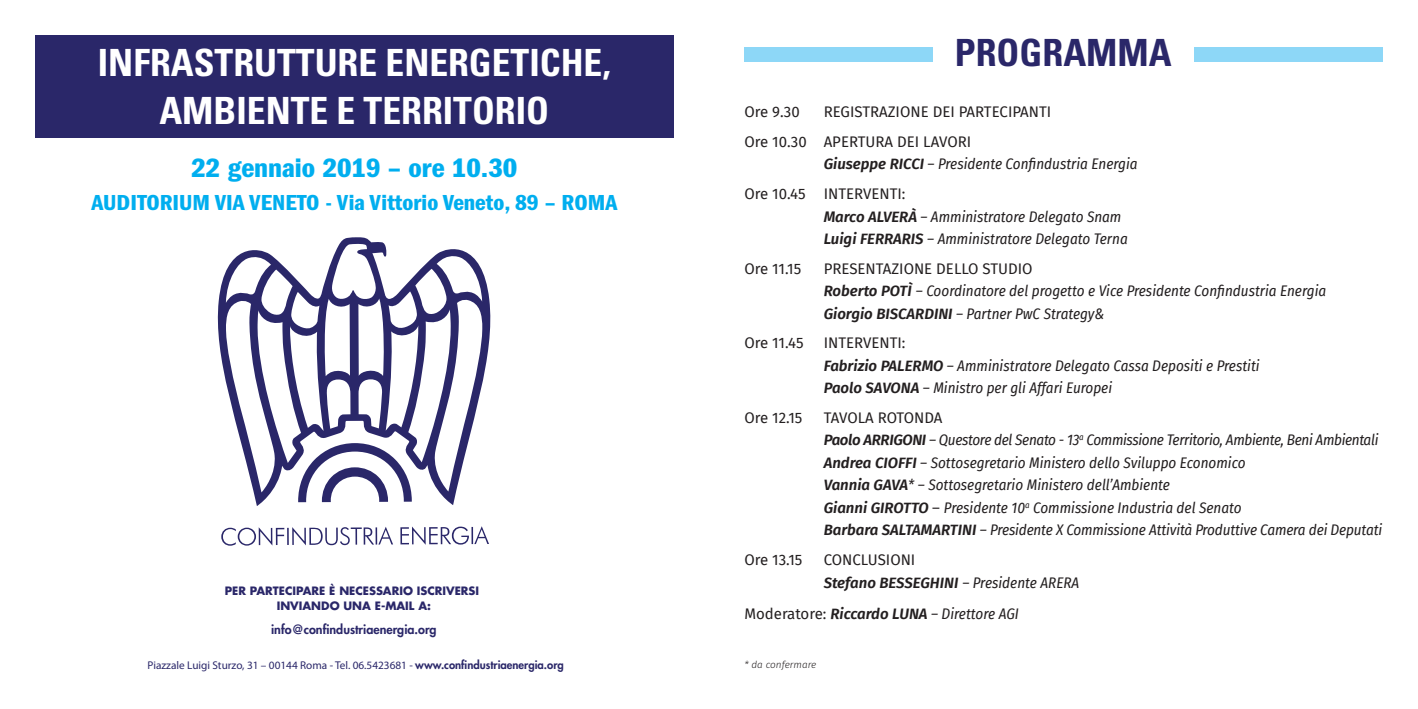
<style>
.page{position:relative;width:1418px;height:709px;background:#fff}
.page>*{position:absolute;margin:0;border:0;box-sizing:border-box;transform-origin:0 0}
.t1{font:700 condensed 37.5px/47.5px "Univers";color:#fff;text-align:center}
.t2{font:700 condensed 37.5px "Univers";color:#2a2769}
.t3{font:27.5px "ITC Franklin Gothic Std Dm Cp";color:#00aeef;scale:1.24 1}
.t4{font:22.5px "ITC Franklin Gothic Std Dm Cp";color:#00aeef;scale:1.24 1}
.t5{font:italic 15px/22.5px "Fira Sans Condensed";color:#231f20}
.t6{font:15px/29.6px "Fira Sans";color:#231f20}
.t7{font:italic 600 15px/22.5px "Fira Sans";color:#231f20}
.t8{font:800 12.5px "Futura Std";color:#2a2769}
.t9{font:11.25px "Myriad Pro";color:#2a2769}
.t10{font:700 11.25px/15px "Futura Std";color:#2a2769;text-align:center}
.t11{font:italic 300 10px "Fira Sans";color:#231f20}
.s1{font-family:"Fira Sans";font-weight:600}
.s2{font-family:"Fira Sans";font-style:normal}
.s3{font-weight:400;font-style:normal}
.s4{font-family:"Fira Sans Condensed";font-weight:400}
.s5{font-family:"Futura Std";font-weight:800}
</style>
<div class="page">
<div style="left:35px;top:35px;width:638px;height:102px;background:#2a2769"></div>
<div style="left:744px;top:48px;width:188px;height:14px;background:#8dd7f7"></div>
<div style="left:1193px;top:48px;width:189px;height:14px;background:#8dd7f7"></div>
<svg style="left:217px;top:237px;width:274px;height:269px"></svg>
<svg style="left:298px;top:443px;width:114px;height:59px"></svg>
<svg style="left:221px;top:527px;width:172px;height:18px"></svg>
<svg style="left:400px;top:526px;width:89px;height:19px"></svg>
<h1 class="t1" style="left:98px;top:39px;width:514px">INFRASTRUTTURE ENERGETICHE,<br>AMBIENTE E TERRITORIO</h1>
<h1 class="t2" style="left:954px;top:30px;width:218px">PROGRAMMA</h1>
<p class="t6" style="left:744px;top:97px;width:308px;text-indent:79px">REGISTRAZIONE DEI PARTECIPANTI<br>Ore 10.30 APERTURA DEI LAVORI</p>
<p class="t5" style="left:823px;top:153px;width:315px"><span class="s1">Giuseppe RICCI</span> – Presidente Confindustria Energia</p>
<p class="t6" style="left:744px;top:178px;width:163px">Ore 10.45 INTERVENTI:</p>
<p class="t5" style="left:823px;top:205px;width:305px"><span class="s1">Marco ALVERÀ</span> – Amministratore Delegato Snam<br><span class="s1">Luigi FERRARIS</span> – Amministratore Delegato Terna</p>
<p class="t6" style="left:744px;top:253px;width:58px">Ore 11.15</p>
<p class="t6" style="left:823px;top:253px;width:210px">PRESENTAZIONE DELLO STUDIO</p>
<p class="t5" style="left:823px;top:279px;width:504px"><span class="s1">Roberto POTÌ</span> – Coordinatore del progetto e Vice Presidente Confindustria Energia<br><span class="s1">Giorgio BISCARDINI</span> – Partner PwC Strategy&amp;</p>
<p class="t6" style="left:744px;top:328px;width:61px">Ore 11.45</p>
<p class="t6" style="left:823px;top:328px;width:83px">INTERVENTI:</p>
<p class="t5" style="left:823px;top:354px;width:437px"><span class="s1">Fabrizio PALERMO</span> – Amministratore Delegato Cassa Depositi e Prestiti<br><span class="s1">Paolo SAVONA</span> – Ministro per gli Affari Europei</p>
<p class="t6" style="left:744px;top:402px;width:59px">Ore 12.15</p>
<p class="t6" style="left:823px;top:402px;width:120px">TAVOLA ROTONDA</p>
<p class="t5" style="left:823px;top:428px;width:560px"><span class="s1">Paolo ARRIGONI</span> – Questore del Senato - 13<sup>a</sup> Commissione Territorio, Ambiente, Beni Ambientali <span class="s1">Andrea CIOFFI</span> – Sottosegretario Ministero dello Sviluppo Economico<br><span class="s1">Vannia GAVA</span>* – Sottosegretario Ministero dell’Ambiente<br><span class="s1">Gianni GIROTTO</span> <span class="s2">–</span> Presidente 10<sup>a</sup> Commissione Industria del Senato<br><span class="s1">Barbara SALTAMARTINI</span> – Presidente X Commissione Attività Produttive Camera dei Deputati</p>
<p class="t6" style="left:744px;top:544px;width:59px">Ore 13.15</p>
<p class="t7" style="left:823px;top:547px;width:257px"><span class="s3">CONCLUSIONI<br></span>Stefano BESSEGHINI <span class="s4">– Presidente ARERA</span></p>
<p class="t5" style="left:744px;top:602px;width:276px"><span class="s2">Moderatore:</span> <span class="s1">Riccardo LUNA</span> – Direttore AGI</p>
<p class="t6" style="left:744px;top:97px;width:57px">Ore 9.30</p>
<h2 class="t3" style="left:191px;top:153px;width:265px">22 gennaio 2019 – ore 10.30</h2>
<h3 class="t4" style="left:91px;top:190px;width:425px">AUDITORIUM VIA VENETO - Via Vittorio Veneto, 89 – ROMA</h3>
<p class="t10" style="left:225px;top:583px;width:256px">PER PARTECIPARE È NECESSARIO ISCRIVERSI<br>INVIANDO UNA E-MAIL A:</p>
<p class="t8" style="left:271px;top:621px;width:167px">info@confindustriaenergia.org</p>
<p class="t9" style="left:148px;top:658px;width:418px">Piazzale Luigi Sturzo, 31 – 00144 Roma - Tel. 06.5423681 - <span class="s5">www.confindustriaenergia.org</span></p>
<p class="t11" style="left:744px;top:657px;width:73px">* da confermare</p>
</div>
